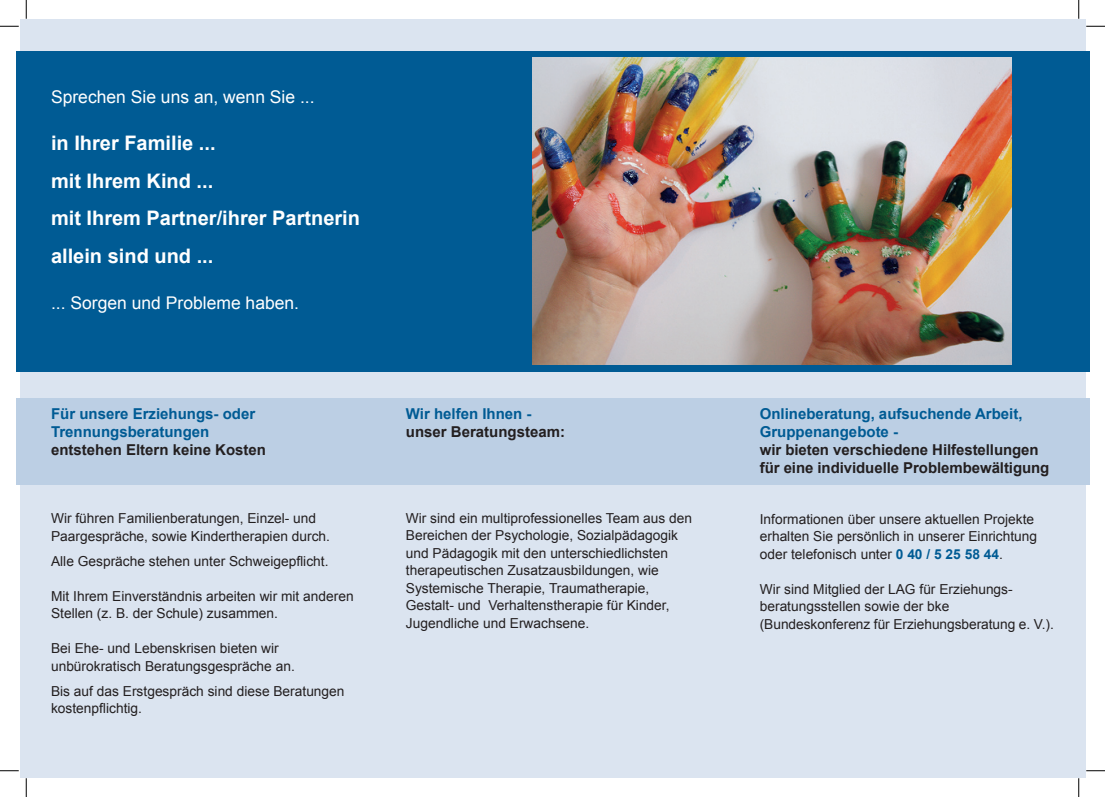
<style>
.page{position:relative;width:1105px;height:797px;background:#fff}
.page>*{position:absolute;margin:0;border:0;box-sizing:border-box;transform-origin:0 0}
.t1{font:700 20px/37.5px "Arial";color:#fff}
.t2{font:17.5px "Arial";color:#fff}
.t3{font:700 15px/18px "Arial";letter-spacing:-.005em;color:#231f20}
.t4{font:700 15px/18px "Arial";color:#005b94}
.t5{font:13.75px/17.5px "Arial";color:#231f20}
.s1{font-weight:700;color:#005b94}
</style>
<div class="page">
<div style="left:20px;top:19px;width:1066px;height:758px;background:#dbe4f0"></div>
<div style="left:16px;top:51px;width:1073px;height:321px;background:#005b94"></div>
<img style="left:533px;top:58px;width:478px;height:307px">
<div style="left:16px;top:398px;width:1073px;height:87px;background:#bccfe4"></div>
<svg style="left:0;top:25px;width:19px;height:2px"></svg>
<svg style="left:1086px;top:25px;width:19px;height:2px"></svg>
<svg style="left:0;top:770px;width:19px;height:1px"></svg>
<svg style="left:1086px;top:770px;width:19px;height:1px"></svg>
<svg style="left:25px;top:0;width:2px;height:19px"></svg>
<svg style="left:25px;top:778px;width:2px;height:19px"></svg>
<svg style="left:1078px;top:0;width:1px;height:19px"></svg>
<svg style="left:1078px;top:778px;width:1px;height:19px"></svg>
<p class="t2" style="left:51px;top:85px;width:265px">Sprechen Sie uns an, wenn Sie ...</p>
<h1 class="t1" style="left:51px;top:125px;width:310px">in Ihrer Familie ...<br>mit Ihrem Kind ...<br>mit Ihrem Partner/ihrer Partnerin allein sind und ...</h1>
<p class="t2" style="left:51px;top:291px;width:250px">... Sorgen und Probleme haben.</p>
<p class="t4" style="left:51px;top:405px;width:206px">Für unsere Erziehungs- oder<br>Trennungsberatungen</p>
<p class="t3" style="left:51px;top:441px;width:217px">entstehen Eltern keine Kosten</p>
<p class="t5" style="left:51px;top:509px;width:280px">Wir führen Familienberatungen, Einzel- und<br>Paargespräche, sowie Kindertherapien durch.</p>
<p class="t5" style="left:51px;top:552px;width:279px">Alle Gespräche stehen unter Schweigepflicht.</p>
<p class="t5" style="left:51px;top:587px;width:304px">Mit Ihrem Einverständnis arbeiten wir mit anderen<br>Stellen (z. B. der Schule) zusammen.</p>
<p class="t5" style="left:51px;top:639px;width:245px">Bei Ehe- und Lebenskrisen bieten wir unbürokratisch Beratungsgespräche an.</p>
<p class="t5" style="left:51px;top:682px;width:295px">Bis auf das Erstgespräch sind diese Beratungen kostenpflichtig.</p>
<p class="t4" style="left:406px;top:405px;width:127px">Wir helfen Ihnen -</p>
<p class="t3" style="left:406px;top:423px;width:161px">unser Beratungsteam:</p>
<p class="t5" style="left:406px;top:509px;width:288px">Wir sind ein multiprofessionelles Team aus den Bereichen der Psychologie, Sozialpädagogik und Pädagogik mit den unterschiedlichsten therapeutischen Zusatzausbildungen, wie Systemische Therapie, Traumatherapie, Gestalt- und Verhaltenstherapie für Kinder, Jugendliche und Erwachsene.</p>
<p class="t4" style="left:760px;top:405px;width:264px">Onlineberatung, aufsuchende Arbeit,<br>Gruppenangebote -</p>
<p class="t3" style="left:760px;top:441px;width:291px">wir bieten verschiedene Hilfestellungen für eine individuelle Problembewältigung</p>
<p class="t5" style="left:760px;top:510px;width:279px">Informationen über unsere aktuellen Projekte erhalten Sie persönlich in unserer Einrichtung oder telefonisch unter <span class="s1">0 40 / 5 25 58 44</span>.</p>
<p class="t5" style="left:760px;top:580px;width:296px">Wir sind Mitglied der LAG für Erziehungs&shy;beratungsstellen sowie der bke (Bundeskonferenz für Erziehungsberatung e. V.).</p>
</div>
